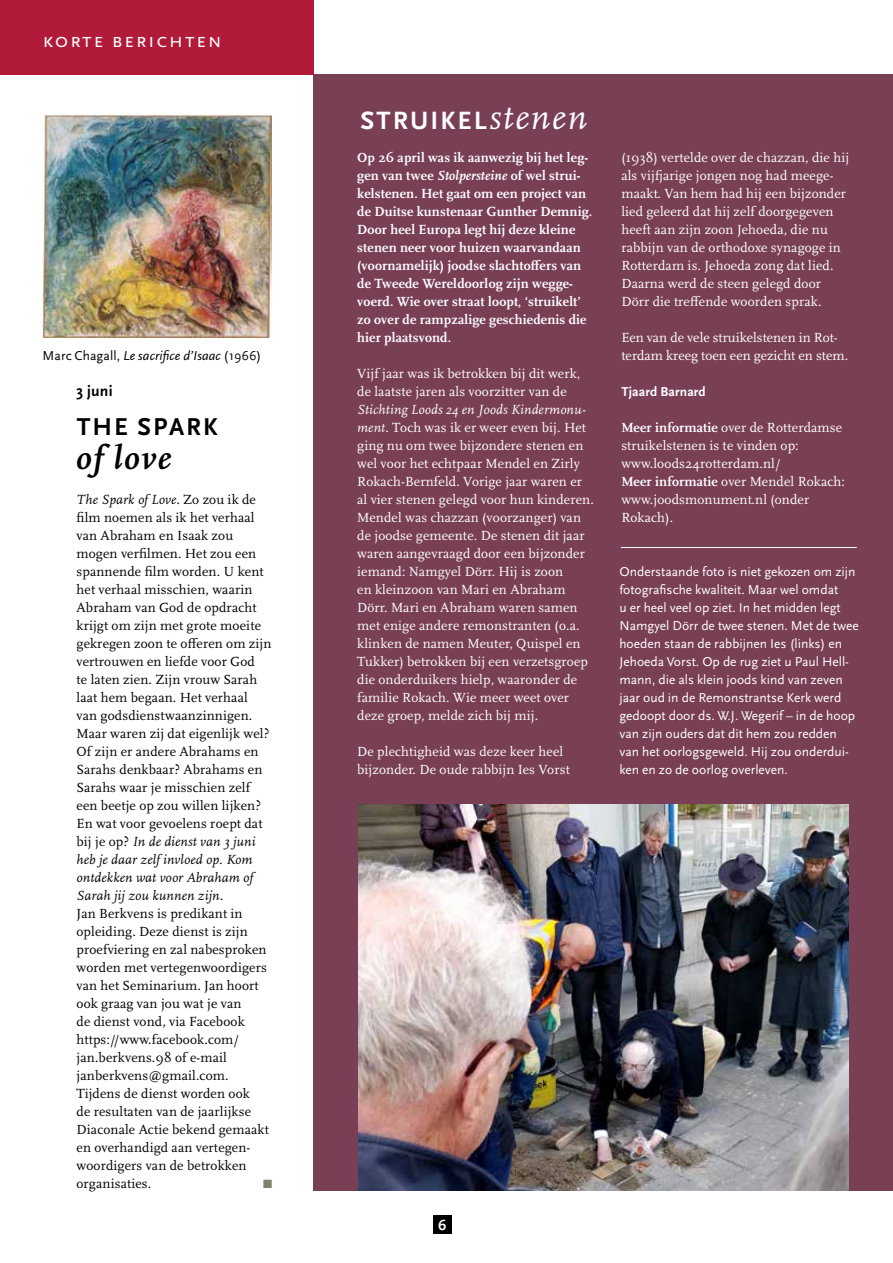
<style>
.page{position:relative;width:893px;height:1263px;background:#fff}
.page>*{position:absolute;margin:0;border:0;box-sizing:border-box;transform-origin:0 0}
.t1{font:italic 700 34.5px "Scala OT";letter-spacing:.05em;color:#000}
.t2{font:700 26.25px "Scala Sans OT";letter-spacing:.08em;color:#fff}
.t3{font:700 25.5px "Scala Sans OT";letter-spacing:.08em;color:#000}
.t4{font:21px "Scala Sans OT";letter-spacing:.08em;color:#fff}
.t5{font:700 15.75px "Scala Sans OT";color:#000}
.t6{font:700 15px "Scala Sans OT";color:#fff}
.t7{font:13.8px/18px "Scala OT";letter-spacing:.01em;color:#fff}
.t8{font:13.8px/18px "Scala OT";letter-spacing:.01em;color:#000}
.t9{font:700 13.8px/18px "Scala OT";letter-spacing:.01em;color:#fff}
.t10{font:13.5px/18px "Scala Sans OT";color:#fff}
.t11{font:13.5px "Scala Sans OT";letter-spacing:.01em;color:#000}
.t12{font:700 13.5px "Scala Sans OT";color:#fff}
.t13{font:12px "Zapf Dingbats ITC";color:#7a866d}
.s1{font-style:italic}
.s2{font-family:"Scala OT";font-weight:400;font-style:italic;font-size:36.15px}
.s3{font-weight:700}
</style>
<div class="page">
<div style="left:313px;top:74px;width:580px;height:1117px;background:#793f55"></div>
<div style="left:0;top:0;width:313px;height:74px;background:#b11a39"></div>
<div style="left:433px;top:1215px;width:18px;height:19px;background:#000"></div>
<img style="left:358px;top:805px;width:491px;height:386px">
<img style="left:42px;top:115px;width:230px;height:223px">
<hr style="left:621px;top:547px;width:236px;height:1px;background:#fff">
<h3 class="t4" style="left:43px;top:29px;width:181px">korte berichten</h3>
<p class="t11" style="left:43px;top:348px;width:220px">Marc Chagall, <span class="s1">Le sacrifice d’Isaac</span> (1966)</p>
<p class="t5" style="left:77px;top:382px;width:38px">3 juni</p>
<h3 class="t3" style="left:77px;top:413px;width:143px">THE SPARK</h3>
<h1 class="t1" style="left:77px;top:438px;width:96px">of love</h1>
<p class="t8" style="left:77px;top:491px;width:196px"><span class="s1">The Spark of Love.</span> Zo zou ik de film noemen als ik het verhaal van Abraham en Isaak zou mogen verfilmen. Het zou een spannende film worden. U kent het verhaal misschien, waarin<br>Abraham van God de opdracht krijgt om zijn met grote moeite gekregen zoon te offeren om zijn vertrouwen en liefde voor God<br>te laten zien. Zijn vrouw Sarah laat hem begaan. Het verhaal van godsdienstwaanzinnigen.<br>Maar waren zij dat eigenlijk wel?<br>Of zijn er andere Abrahams en<br>Sarahs denkbaar? Abrahams en<br>Sarahs waar je misschien zelf een beetje op zou willen lijken?<br>En wat voor gevoelens roept dat bij je op? <span class="s1">In de dienst van 3 juni heb je daar zelf invloed op. Kom ontdekken wat voor Abraham of<br>Sarah jij zou kunnen zijn.</span></p>
<p class="t8" style="left:77px;top:905px;width:194px">Jan Berkvens is predikant in opleiding. Deze dienst is zijn proefviering en zal nabesproken worden met vertegenwoordigers van het Seminarium. Jan hoort ook graag van jou wat je van<br>de dienst vond, via Facebook https://www.facebook.com/ jan.berkvens.98 of e-mail janberkvens@gmail.com.<br>Tijdens de dienst worden ook<br>de resultaten van de jaarlijkse<br>Diaconale Actie bekend gemaakt en overhandigd aan vertegen&shy;woordigers van de betrokken organisaties.</p>
<p class="t13" style="left:263px;top:1178px;width:11px">■</p>
<h2 class="t2" style="left:360px;top:105px;width:228px">STRUIKEL<span class="s2">stenen</span></h2>
<p class="t9" style="left:357px;top:149px;width:237px">Op 26 april was ik aanwezig bij het leg&shy;gen van twee <span class="s1">Stolpersteine</span> of wel strui&shy;kelstenen. Het gaat om een project van de Duitse kunstenaar Gunther Demnig.<br>Door heel Europa legt hij deze kleine stenen neer voor huizen waarvandaan (voornamelijk) joodse slachtoffers van de Tweede Wereldoorlog zijn wegge&shy;voerd. Wie over straat loopt, ‘struikelt’ zo over de rampzalige geschiedenis die hier plaatsvond.</p>
<p class="t7" style="left:357px;top:365px;width:225px">Vijf jaar was ik betrokken bij dit werk, de laatste jaren als voorzitter van de</p>
<p class="t7" style="left:357px;top:401px;width:238px"><span class="s1">Stichting Loods 24 en Joods Kindermonu&shy;ment</span>. Toch was ik er weer even bij. Het ging nu om twee bijzondere stenen en wel voor het echtpaar Mendel en Zirly Rokach-Bernfeld. Vorige jaar waren er al vier stenen gelegd voor hun kinderen.<br>Mendel was chazzan (voorzanger) van de joodse gemeente. De stenen dit jaar waren aangevraagd door een bijzonder iemand: Namgyel Dörr. Hij is zoon<br>en kleinzoon van Mari en Abraham Dörr. Mari en Abraham waren samen met enige andere remonstranten (o.a. klinken de namen Meuter, Quispel en Tukker) betrokken bij een verzetsgroep die onderduikers hielp, waaronder de familie Rokach. Wie meer weet over deze groep, melde zich bij mij.</p>
<p class="t7" style="left:357px;top:743px;width:214px">De plechtigheid was deze keer heel bijzonder. De oude rabbijn Ies Vorst</p>
<p class="t7" style="left:621px;top:149px;width:229px">(1938) vertelde over de chazzan, die hij als vijfjarige jongen nog had meege&shy;maakt. Van hem had hij een bijzonder lied geleerd dat hij zelf doorgegeven heeft aan zijn zoon Jehoeda, die nu rabbijn van de orthodoxe synagoge in Rotterdam is. Jehoeda zong dat lied.<br>Daarna werd de steen gelegd door Dörr die treffende woorden sprak.</p>
<p class="t7" style="left:621px;top:329px;width:228px">Een van de vele struikelstenen in Rot&shy;terdam kreeg toen een gezicht en stem.</p>
<p class="t12" style="left:621px;top:384px;width:86px">Tjaard Barnard</p>
<p class="t7" style="left:621px;top:419px;width:225px"><span class="s3">Meer informatie</span> over de Rotterdamse struikelstenen is te vinden op: www.loods24rotterdam.nl/<br><span class="s3">Meer informatie</span> over Mendel Rokach: www.joodsmonument.nl (onder<br>Rokach).</p>
<p class="t10" style="left:619px;top:563px;width:241px">Onderstaande foto is niet gekozen om zijn fotografische kwaliteit. Maar wel omdat<br>u er heel veel op ziet. In het midden legt Namgyel Dörr de twee stenen. Met de twee hoeden staan de rabbijnen Ies (links) en Jehoeda Vorst. Op de rug ziet u Paul Hell&shy;mann, die als klein joods kind van zeven jaar oud in de Remonstrantse Kerk werd gedoopt door ds. W.J. Wegerif – in de hoop van zijn ouders dat dit hem zou redden van het oorlogsgeweld. Hij zou onderdui&shy;ken en zo de oorlog overleven.</p>
<p class="t6" style="left:438px;top:1216px;width:10px">6</p>
</div>
